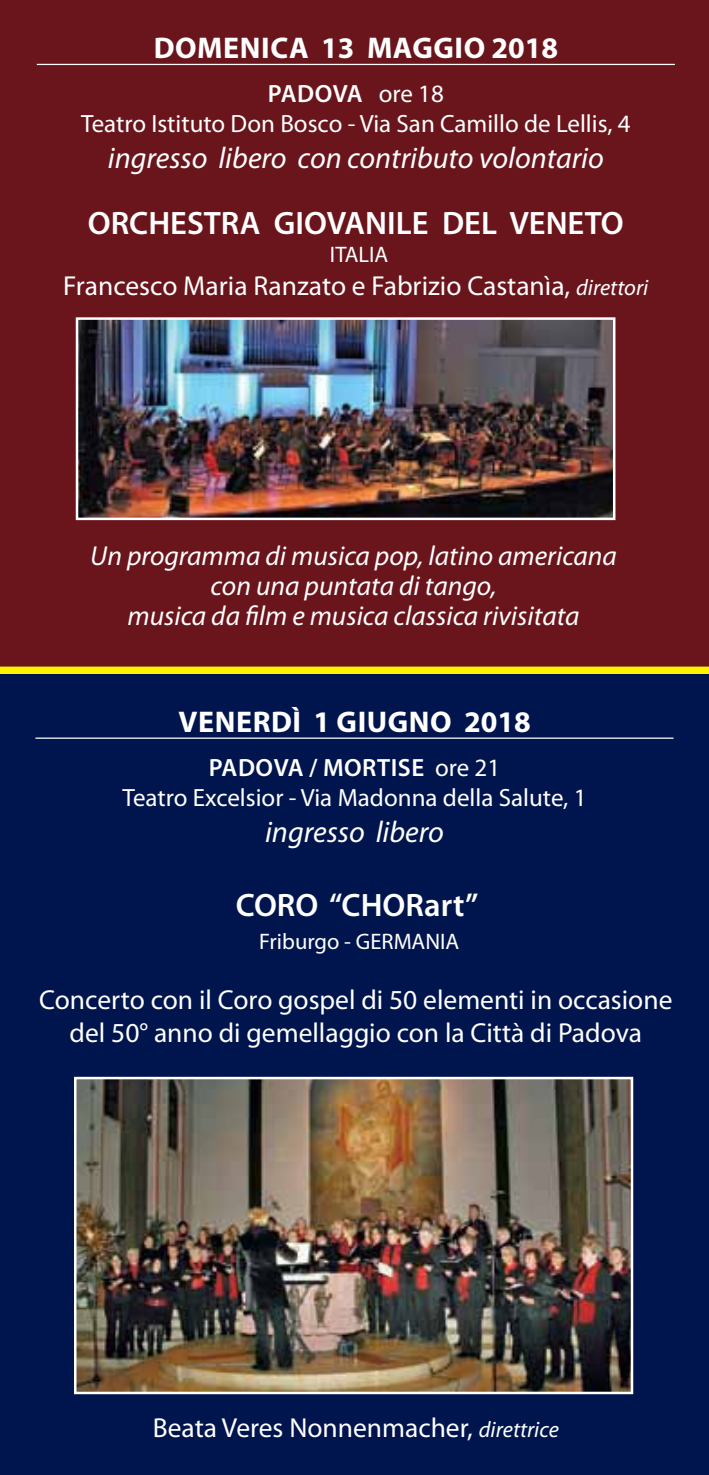
<style>
.page{position:relative;width:709px;height:1475px;background:#fff}
.page>*{position:absolute;margin:0;border:0;box-sizing:border-box;transform-origin:0 0}
.t1{font:600 32.5px "Myriad Pro";color:#fff}
.t2{font:italic 30px "Myriad Pro";color:#fff}
.t3{font:700 30px "Myriad Pro";color:#fff}
.t4{font:27.5px/33px "Myriad Pro";color:#fff;text-align:center}
.t5{font:italic 27.5px/30px "Myriad Pro";color:#fff;text-align:center}
.t6{font:25px/30px "Myriad Pro";color:#fff;text-align:center}
.t7{font:600 25px "Myriad Pro";color:#fff}
.t8{font:22.5px "Myriad Pro";color:#fff}
.s1{font-weight:600}
.s2{font-style:italic;font-size:22.5px}
</style>
<div class="page">
<div style="left:0;top:0;width:709px;height:666px;background:#6a151b"></div>
<div style="left:0;top:666px;width:709px;height:8px;background:#fff200"></div>
<hr style="left:37px;top:64px;width:638px;height:1px;background:#fff">
<img style="left:79px;top:320px;width:533px;height:197px">
<div style="left:76px;top:317px;width:539px;height:203px;border:2px solid #fff"></div>
<div style="left:0;top:674px;width:709px;height:800px;background:#00154d"></div>
<hr style="left:35px;top:737px;width:638px;height:1px;background:#fff">
<img style="left:77px;top:1079px;width:553px;height:311px">
<div style="left:74px;top:1076px;width:559px;height:317px;border:2px solid #fff"></div>
<p class="t3" style="left:154px;top:28px;width:42px">DOMENICA</p>
<p class="t3" style="left:321px;top:28px;width:66px">13 MAGGIO</p>
<p class="t3" style="left:491px;top:28px;width:68px">2018</p>
<p class="t6" style="left:81px;top:78px;width:551px"><span class="s1">PADOVA</span> ore 18<br>Teatro Istituto Don Bosco - Via San Camillo de Lellis, 4</p>
<p class="t2" style="left:108px;top:140px;width:497px">ingresso libero con contributo volontario</p>
<p class="t1" style="left:88px;top:203px;width:136px">ORCHESTRA</p>
<p class="t1" style="left:274px;top:203px;width:351px">GIOVANILE DEL VENETO</p>
<p class="t8" style="left:330px;top:240px;width:60px">ITALIA</p>
<p class="t4" style="left:63px;top:268px;width:586px">Francesco Maria Ranzato e Fabrizio Castanìa, <span class="s2">direttori</span></p>
<p class="t5" style="left:90px;top:540px;width:528px">Un programma di musica pop, latino americana con una puntata di tango,<br>musica da film e musica classica rivisitata</p>
<p class="t3" style="left:178px;top:702px;width:20px">VENER</p>
<p class="t3" style="left:271px;top:702px;width:139px">DÌ 1 GI UGNO</p>
<p class="t3" style="left:464px;top:702px;width:68px">2018</p>
<p class="t7" style="left:209px;top:751px;width:47px">PADOV</p>
<p class="t7" style="left:288px;top:751px;width:115px">A / MORTISE</p>
<p class="t6" style="left:122px;top:752px;width:465px;text-align:left;text-indent:313px">ore 21<br>Teatro Excelsior - Via Madonna della Salute, 1</p>
<p class="t2" style="left:265px;top:813px;width:180px">ingresso libero</p>
<p class="t1" style="left:236px;top:884px;width:244px">CORO “CHORART”</p>
<p class="t8" style="left:259px;top:927px;width:202px">Friburgo - GERMANIA</p>
<p class="t4" style="left:39px;top:982px;width:634px">Concerto con il Coro gospel di 50 elementi in occasione del 50° anno di gemellaggio con la Città di Padova</p>
<p class="t4" style="left:153px;top:1410px;width:408px">Beata Veres Nonnenmacher, <span class="s2">direttrice</span></p>
</div>
